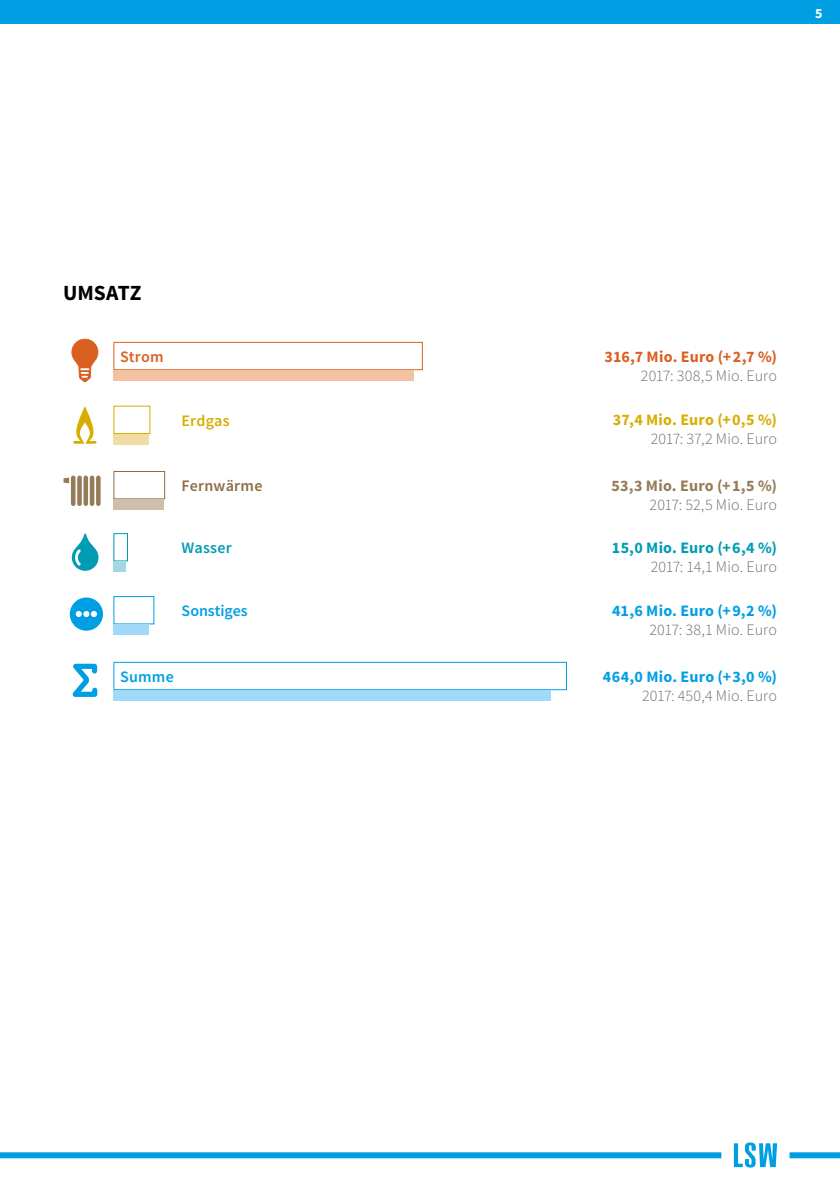
<style>
.page{position:relative;width:840px;height:1191px;background:#fff}
.page>*{position:absolute;margin:0;border:0;box-sizing:border-box;transform-origin:0 0}
.t1{font:700 21.6px "Source Sans Pro";letter-spacing:.005em;color:#000}
.t2{font:300 16px "Source Sans Pro";letter-spacing:.005em;color:#706f6f}
.t3{font:700 16px "Source Sans Pro";letter-spacing:.015em;color:#009fe3}
.t4{font:700 16px "Source Sans Pro";letter-spacing:.01em;color:#da6022}
.t5{font:700 16px "Source Sans Pro";letter-spacing:.015em;color:#d7ae00}
.t6{font:700 16px "Source Sans Pro";letter-spacing:.015em;color:#957b58}
.t7{font:700 16px "Source Sans Pro";letter-spacing:.015em;color:#009cb4}
.t8{font:600 16px "Source Sans Pro";color:#009fe3}
.t9{font:600 16px "Source Sans Pro";letter-spacing:.015em;color:#8e6d44}
.t10{font:600 16px "Source Sans Pro";letter-spacing:.01em;color:#d7ae00}
.t11{font:600 16px "Source Sans Pro";letter-spacing:.015em;color:#009cb4}
.t12{font:600 16px "Source Sans Pro";letter-spacing:.015em;color:#da6022}
.t13{font:700 14px "Source Sans Pro";color:#fff}
</style>
<div class="page">
<svg style="left:73px;top:406px;width:23px;height:38px"></svg>
<svg style="left:72px;top:533px;width:26px;height:38px"></svg>
<svg style="left:63px;top:475px;width:38px;height:31px"></svg>
<svg style="left:71px;top:339px;width:27px;height:43px"></svg>
<div style="left:70px;top:597px;width:33px;height:33px;background:#009fe3;border-radius:50%"></div>
<svg style="left:76px;top:611px;width:21px;height:6px"></svg>
<svg style="left:72px;top:663px;width:26px;height:34px"></svg>
<div style="left:113px;top:533px;width:15px;height:28px;border:1px solid #009cb4"></div>
<div style="left:113px;top:596px;width:41px;height:28px;border:1px solid #009fe3"></div>
<div style="left:113px;top:662px;width:453px;height:28px;border:1px solid #009fe3"></div>
<div style="left:113px;top:561px;width:13px;height:11px;background:#a3d8e3"></div>
<div style="left:113px;top:624px;width:36px;height:11px;background:#a1daf8"></div>
<div style="left:113px;top:690px;width:438px;height:10px;background:#a1daf8"></div>
<div style="left:113px;top:342px;width:309px;height:28px;background:#fff;border:1px solid #da6022"></div>
<div style="left:113px;top:370px;width:301px;height:10px;background:#f3c2a2"></div>
<div style="left:113px;top:471px;width:52px;height:28px;background:#fff;border:1px solid #8e6d44"></div>
<div style="left:113px;top:405px;width:37px;height:29px;background:#fff;border:1px solid #d7ae00"></div>
<div style="left:113px;top:499px;width:51px;height:10px;background:#cebeaa"></div>
<div style="left:113px;top:434px;width:36px;height:10px;background:#f1dda4"></div>
<svg style="left:733px;top:1142px;width:43px;height:25px"></svg>
<div style="left:789px;top:1152px;width:50px;height:6px;background:#009fe3"></div>
<div style="left:0;top:1152px;width:721px;height:6px;background:#009fe3"></div>
<div style="left:0;top:0;width:839px;height:24px;background:#009fe3"></div>
<h1 class="t1" style="left:63px;top:279px;width:80px">UMSATZ</h1>
<p class="t12" style="left:120px;top:347px;width:45px">Strom</p>
<p class="t10" style="left:181px;top:410px;width:50px">Erdgas</p>
<p class="t9" style="left:181px;top:476px;width:82px">Fernwärme</p>
<p class="t11" style="left:181px;top:538px;width:52px">Wasser</p>
<p class="t8" style="left:181px;top:601px;width:68px">Sonstiges</p>
<p class="t8" style="left:120px;top:666px;width:55px">Summe</p>
<p class="t13" style="left:814px;top:4px;width:9px">5</p>
<p class="t4" style="left:604px;top:346px;width:174px">316,7 Mio. Euro (+ 2,7 %)</p>
<p class="t2" style="left:640px;top:365px;width:137px">2017: 308,5 Mio. Euro</p>
<p class="t5" style="left:612px;top:410px;width:165px">37,4 Mio. Euro (+ 0,5 %)</p>
<p class="t2" style="left:650px;top:429px;width:128px">2017: 37,2 Mio. Euro</p>
<p class="t6" style="left:611px;top:475px;width:167px">53,3 Mio. Euro (+ 1,5 %)</p>
<p class="t2" style="left:649px;top:494px;width:129px">2017: 52,5 Mio. Euro</p>
<p class="t7" style="left:611px;top:537px;width:166px">15,0 Mio. Euro (+ 6,4 %)</p>
<p class="t2" style="left:650px;top:557px;width:128px">2017: 14,1 Mio. Euro</p>
<p class="t3" style="left:611px;top:600px;width:166px">41,6 Mio. Euro (+ 9,2 %)</p>
<p class="t2" style="left:649px;top:619px;width:129px">2017: 38,1 Mio. Euro</p>
<p class="t3" style="left:602px;top:666px;width:176px">464,0 Mio. Euro (+ 3,0 %)</p>
<p class="t2" style="left:641px;top:685px;width:136px">2017: 450,4 Mio. Euro</p>
</div>
